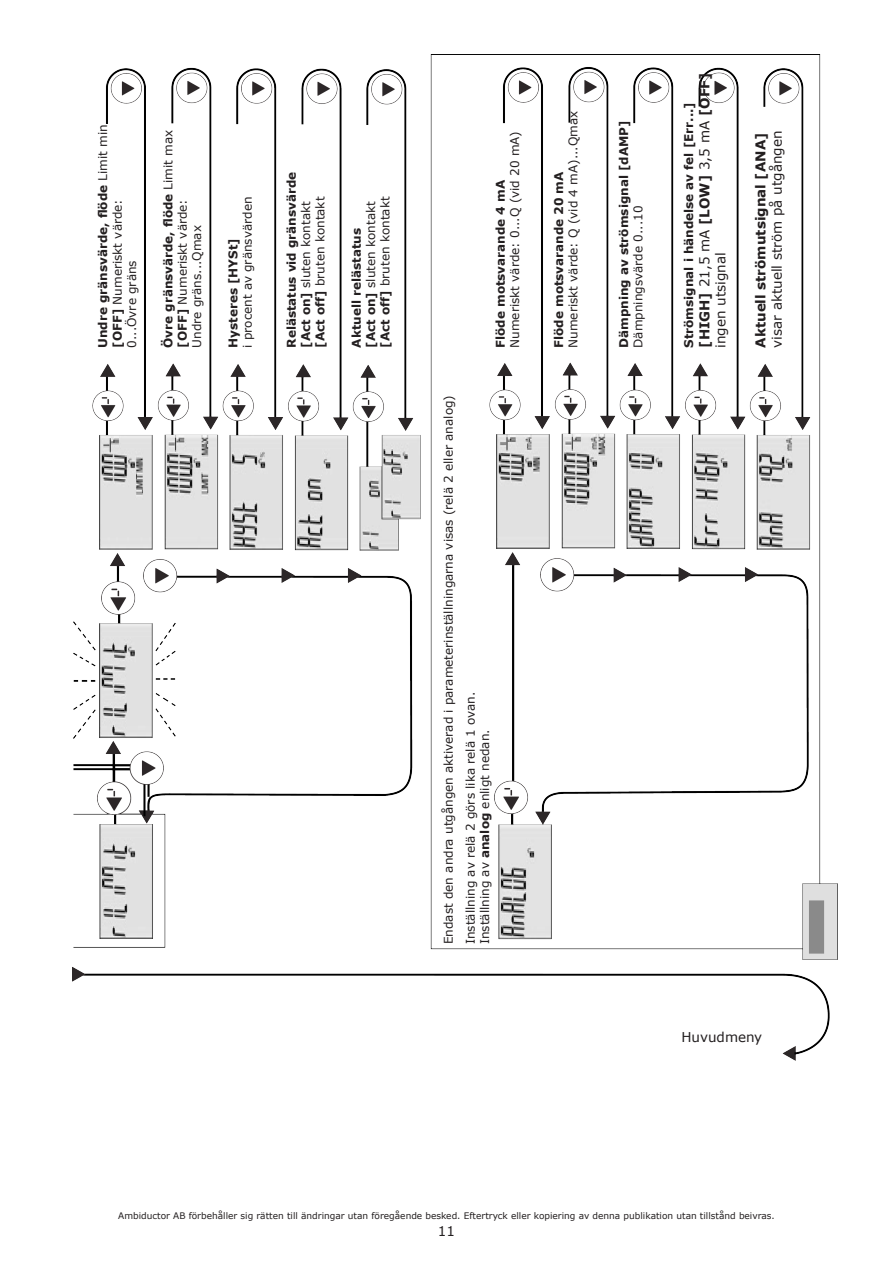
<style>
.page{position:relative;width:893px;height:1263px;background:#fff}
.page>*{position:absolute;margin:0;border:0;box-sizing:border-box;transform-origin:0 0}
.t1{font:13.5px/16.2px "Verdana";color:#231f20}
.t2{font:12px/14.4px "Verdana";color:#231f20}
.t3{font:700 12px/14.4px "Verdana";color:#231f20}
.t4{font:9px "Verdana";color:#231f20}
.s1{font-weight:700}
.s2{font-weight:400}
</style>
<div class="page">
<img style="left:73px;top:54px;width:764px;height:1007px">
<p class="t2" style="left:96px;top:348px;width:225px;rotate:-90deg"><span class="s1">Undre gränsvärde, flöde</span> Limit min <span class="s1">[OFF]</span> Numeriskt värde:<br>0...Övre gräns</p>
<p class="t2" style="left:161px;top:348px;width:219px;rotate:-90deg"><span class="s1">Övre gränsvärde, flöde</span> Limit max <span class="s1">[OFF]</span> Numeriskt värde:<br>Undre gräns...Qmax</p>
<p class="t2" style="left:226px;top:348px;width:153px;rotate:-90deg"><span class="s1">Hysteres [HYSt]<br></span>i procent av gränsvärden</p>
<p class="t3" style="left:284px;top:348px;width:177px;rotate:-90deg">Relästatus vid gränsvärde [Act on] <span class="s2">sluten kontakt </span>[Act off] <span class="s2">bruten kontakt</span></p>
<p class="t3" style="left:349px;top:348px;width:153px;rotate:-90deg">Aktuell relästatus<br>[Act on] <span class="s2">sluten kontakt </span>[Act off] <span class="s2">bruten kontakt</span></p>
<p class="t2" style="left:493px;top:348px;width:218px;rotate:-90deg"><span class="s1">Flöde motsvarande 4 mA<br></span>Numeriskt värde: 0...Q (vid 20 mA)</p>
<p class="t2" style="left:437px;top:944px;width:550px;line-height:21.9px;rotate:-90deg">Endast den andra utgången aktiverad i parameterinställningarna visas (relä 2 eller analog)<br>Inställning av relä 2 görs lika relä 1 ovan.</p>
<p class="t2" style="left:478px;top:944px;width:216px;rotate:-90deg">Inställning av <span class="s1">analog</span> enligt nedan.</p>
<p class="t2" style="left:551px;top:348px;width:238px;rotate:-90deg"><span class="s1">Flöde motsvarande 20 mA<br></span>Numeriskt värde: Q (vid 4 mA)...Qmax</p>
<p class="t3" style="left:616px;top:348px;width:229px;rotate:-90deg">Dämpning av strömsignal [dAMP]<br><span class="s2">Dämpningsvärde 0...10</span></p>
<p class="t1" style="left:696px;top:348px;width:277px;rotate:-90deg"><span class="s1">[HIGH]</span> 21,5 mA <span class="s1">[LOW]</span> 3,5 mA <span class="s1">[OFF] </span>ingen utsignal</p>
<p class="t3" style="left:681px;top:348px;width:247px;rotate:-90deg">Strömsignal i händelse av fel [Err...]</p>
<p class="t1" style="left:752px;top:348px;width:218px;rotate:-90deg"><span class="s1">Aktuell strömutsignal [ANA] </span>visar aktuell ström på utgången</p>
<p class="t1" style="left:681px;top:1028px;width:82px">Huvudmeny</p>
<p class="t4" style="left:118px;top:1210px;width:658px">Ambiductor AB förbehåller sig rätten till ändringar utan föregående besked. Eftertryck eller kopiering av denna publikation utan tillstånd beivras.</p>
<p class="t1" style="left:438px;top:1222px;width:19px">11</p>
</div>
